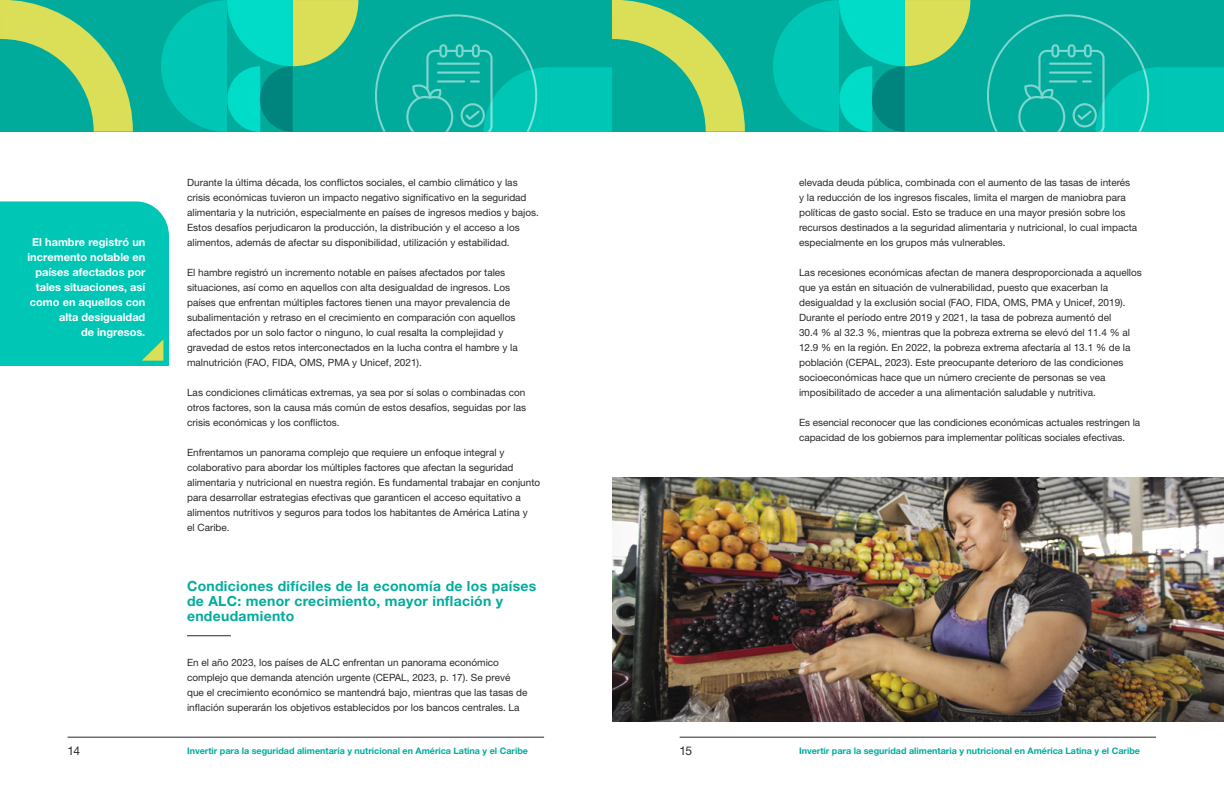
<style>
.page{position:relative;width:1224px;height:792px;background:#fff}
.page>*{position:absolute;margin:0;border:0;box-sizing:border-box;transform-origin:0 0}
.subtitulo{font:700 14px/15px "Helvetica Neue LT Std";letter-spacing:.02em;color:#00ac9c}
.t1{font:12px "Helvetica Neue LT Pro";color:#292929}
.t2{font:700 11px/15px "Helvetica Neue LT Pro";color:#fff;text-align:right}
.parrafo_corrido{font:10px/15px "Helvetica Neue LT Std";color:#292929}
.t3{font:700 9px "Helvetica Neue LT Std";color:#00ac9c}
</style>
<div class="page">
<div style="left:0;top:0;width:624px;height:132px;background:#00ab9c"></div>
<svg style="left:0;top:0;width:133px;height:132px"></svg>
<svg style="left:161px;top:0;width:197px;height:132px"></svg>
<hr style="left:68px;top:737px;width:476px;height:1px;background:#292929">
<hr style="left:680px;top:737px;width:476px;height:1px;background:#292929">
<div style="left:612px;top:0;width:612px;height:132px;background:#00ab9c"></div>
<svg style="left:375px;top:0;width:370px;height:132px"></svg>
<svg style="left:773px;top:0;width:197px;height:132px"></svg>
<svg style="left:987px;top:14px;width:237px;height:118px"></svg>
<hr style="left:187px;top:636px;width:44px;height:1px;background:#292929">
<div style="left:0;top:201px;width:169px;height:165px;background:#00c7b5"></div>
<img style="left:612px;top:478px;width:612px;height:243px">
<p class="t2" style="left:27px;top:235px;width:119px">El hambre registró un incremento notable en países afectados por tales situaciones, así como en aquellos con alta desigualdad<br>de ingresos.</p>
<p class="parrafo_corrido" style="left:187px;top:175px;width:353px">Durante la última década, los conflictos sociales, el cambio climático y las crisis económicas tuvieron un impacto negativo significativo en la seguridad alimentaria y la nutrición, especialmente en países de ingresos medios y bajos.<br>Estos desafíos perjudicaron la producción, la distribución y el acceso a los alimentos, además de afectar su disponibilidad, utilización y estabilidad.</p>
<p class="parrafo_corrido" style="left:187px;top:265px;width:332px">El hambre registró un incremento notable en países afectados por tales situaciones, así como en aquellos con alta desigualdad de ingresos. Los países que enfrentan múltiples factores tienen una mayor prevalencia de subalimentación y retraso en el crecimiento en comparación con aquellos afectados por un solo factor o ninguno, lo cual resalta la complejidad y gravedad de estos retos interconectados en la lucha contra el hambre y la malnutrición (FAO, FIDA, OMS, PMA y Unicef, 2021).</p>
<p class="parrafo_corrido" style="left:187px;top:385px;width:340px;text-align:justify">Las condiciones climáticas extremas, ya sea por sí solas o combinadas con otros factores, son la causa más común de estos desafíos, seguidas por las crisis económicas y los conflictos.</p>
<p class="parrafo_corrido" style="left:187px;top:445px;width:355px">Enfrentamos un panorama complejo que requiere un enfoque integral y colaborativo para abordar los múltiples factores que afectan la seguridad alimentaria y nutricional en nuestra región. Es fundamental trabajar en conjunto para desarrollar estrategias efectivas que garanticen el acceso equitativo a alimentos nutritivos y seguros para todos los habitantes de América Latina y<br>el Caribe.</p>
<p class="subtitulo" style="left:187px;top:578px;width:351px">Condiciones difíciles de la economía de los países de ALC: menor crecimiento, mayor inflación y endeudamiento</p>
<p class="parrafo_corrido" style="left:187px;top:655px;width:342px">En el año 2023, los países de ALC enfrentan un panorama económico complejo que demanda atención urgente (CEPAL, 2023, p. 17). Se prevé que el crecimiento económico se mantendrá bajo, mientras que las tasas de inflación superarán los objetivos establecidos por los bancos centrales. La</p>
<p class="parrafo_corrido" style="left:799px;top:175px;width:340px">elevada deuda pública, combinada con el aumento de las tasas de interés y la reducción de los ingresos fiscales, limita el margen de maniobra para políticas de gasto social. Esto se traduce en una mayor presión sobre los recursos destinados a la seguridad alimentaria y nutricional, lo cual impacta especialmente en los grupos más vulnerables.</p>
<p class="parrafo_corrido" style="left:799px;top:265px;width:344px">Las recesiones económicas afectan de manera desproporcionada a aquellos que ya están en situación de vulnerabilidad, puesto que exacerban la desigualdad y la exclusión social (FAO, FIDA, OMS, PMA y Unicef, 2019).<br>Durante el período entre 2019 y 2021, la tasa de pobreza aumentó del<br>30.4 % al 32.3 %, mientras que la pobreza extrema se elevó del 11.4 % al 12.9 % en la región. En 2022, la pobreza extrema afectaría al 13.1 % de la población (CEPAL, 2023). Este preocupante deterioro de las condiciones socioeconómicas hace que un número creciente de personas se vea imposibilitado de acceder a una alimentación saludable y nutritiva.</p>
<p class="parrafo_corrido" style="left:799px;top:415px;width:343px">Es esencial reconocer que las condiciones económicas actuales restringen la capacidad de los gobiernos para implementar políticas sociales efectivas.</p>
<p class="t1" style="left:68px;top:743px;width:14px">14</p>
<p class="t3" style="left:187px;top:746px;width:343px">Invertir para la seguridad alimentaria y nutricional en América Latina y el Caribe</p>
<p class="t1" style="left:680px;top:743px;width:14px">15</p>
<p class="t3" style="left:799px;top:746px;width:343px">Invertir para la seguridad alimentaria y nutricional en América Latina y el Caribe</p>
</div>
